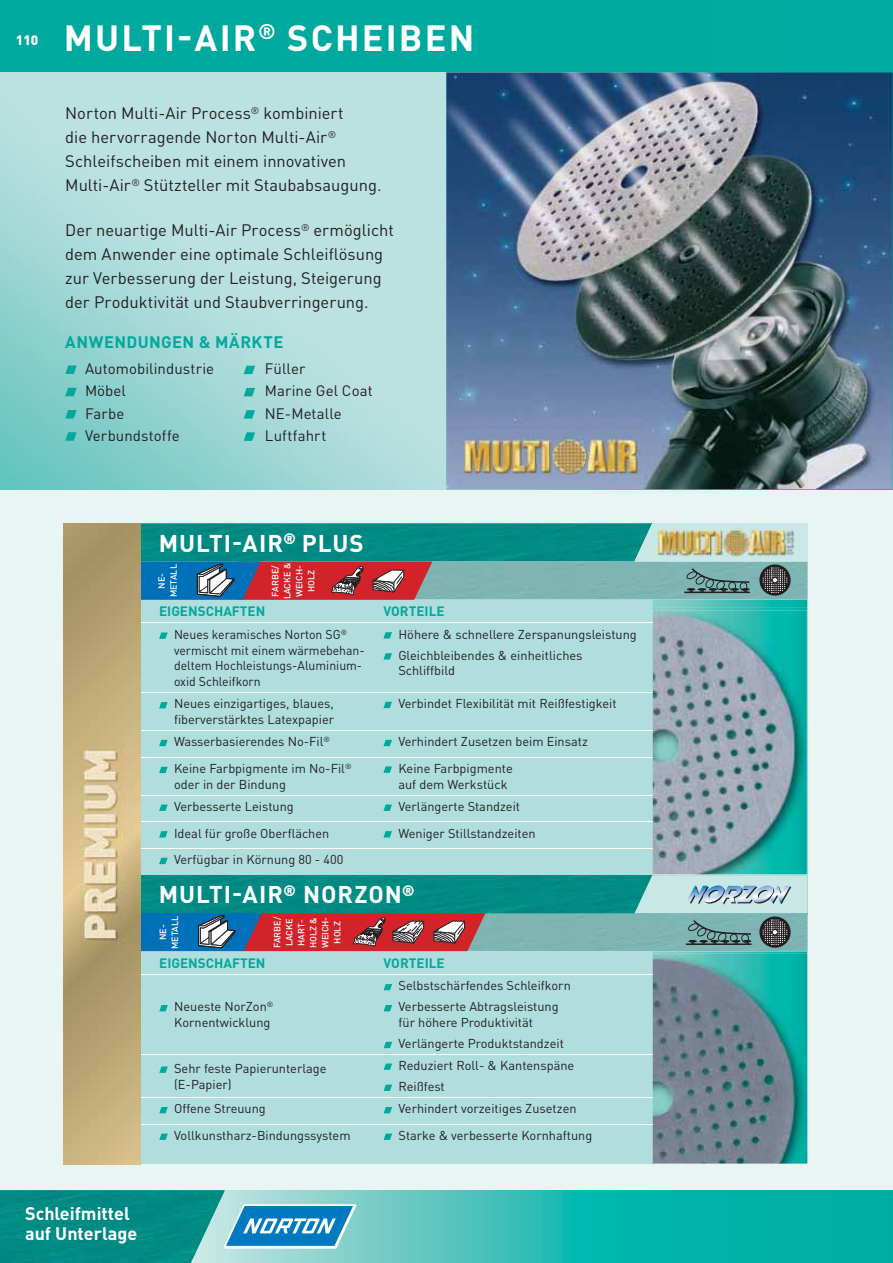
<style>
.page{position:relative;width:893px;height:1263px;background:#e8f5f3}
.page>*{position:absolute;margin:0;border:0;box-sizing:border-box;transform-origin:0 0}
.t1{font:700 36px "DIN Pro";letter-spacing:.06em;color:#fff}
.t2{font:700 24px "DIN Pro";letter-spacing:.035em;color:#fff}
.t3{font:700 18px/20.2px "DIN Pro";color:#fff}
.t4{font:16.5px/24px "DIN Pro";color:#231f20}
.t5{font:700 16.5px "DIN Pro";letter-spacing:.025em;color:#00a99d}
.t6{font:15px/22.2px "DIN Pro";letter-spacing:.005em;color:#231f20}
.t7{font:700 13.5px "DIN Pro";color:#00a99d}
.t8{font:900 13.5px "DIN Pro";color:#fff}
.t9{font:12.75px/15.8px "DIN Pro";color:#231f20}
.t10{font:12.75px/15.8px "DIN Pro";color:#231f20;scale:.96 1}
.t11{font:500 9px/12px "DIN Pro";color:#fff;text-align:center}
</style>
<div class="page">
<svg style="left:356px;top:1190px;width:536px;height:73px;background:#1fb8b1"></svg>
<hr style="left:892px;top:1190px;width:1px;height:73px;background:#00ada3">
<div style="left:0;top:0;width:893px;height:72px;background:#00a99d"></div>
<svg style="left:0;top:1190px;width:356px;height:73px;background:#33a0a5"></svg>
<hr style="left:892px;top:0;width:1px;height:73px;background:#00ada3">
<img style="left:0;top:73px;width:446px;height:416px">
<img style="left:446px;top:73px;width:447px;height:416px">
<svg style="left:65px;top:366px;width:12px;height:8px"></svg>
<svg style="left:65px;top:388px;width:12px;height:8px"></svg>
<svg style="left:65px;top:410px;width:12px;height:9px"></svg>
<svg style="left:65px;top:432px;width:12px;height:9px"></svg>
<img style="left:140px;top:523px;width:494px;height:77px">
<div style="left:140px;top:600px;width:494px;height:275px;background:#afdedc"></div>
<hr style="left:140px;top:622px;width:514px;height:1px;background:#fff">
<hr style="left:140px;top:692px;width:514px;height:1px;background:#fff">
<hr style="left:140px;top:730px;width:514px;height:1px;background:#fff">
<hr style="left:140px;top:757px;width:514px;height:1px;background:#fff">
<hr style="left:140px;top:795px;width:514px;height:1px;background:#fff">
<hr style="left:140px;top:821px;width:514px;height:1px;background:#fff">
<hr style="left:140px;top:848px;width:514px;height:1px;background:#fff">
<svg style="left:159px;top:632px;width:9px;height:7px"></svg>
<svg style="left:383px;top:632px;width:9px;height:7px"></svg>
<svg style="left:383px;top:653px;width:9px;height:7px"></svg>
<svg style="left:159px;top:702px;width:9px;height:6px"></svg>
<svg style="left:383px;top:702px;width:9px;height:6px"></svg>
<svg style="left:159px;top:740px;width:9px;height:6px"></svg>
<svg style="left:383px;top:740px;width:9px;height:6px"></svg>
<svg style="left:159px;top:767px;width:9px;height:6px"></svg>
<svg style="left:383px;top:766px;width:9px;height:7px"></svg>
<svg style="left:159px;top:805px;width:9px;height:6px"></svg>
<svg style="left:383px;top:805px;width:9px;height:6px"></svg>
<svg style="left:159px;top:831px;width:9px;height:7px"></svg>
<svg style="left:383px;top:831px;width:9px;height:7px"></svg>
<svg style="left:159px;top:858px;width:9px;height:6px"></svg>
<img style="left:140px;top:875px;width:494px;height:76px">
<svg style="left:140px;top:561px;width:292px;height:44px;background:#896277"></svg>
<svg style="left:140px;top:913px;width:345px;height:38px;background:#8d4e63"></svg>
<svg style="left:244px;top:366px;width:11px;height:8px"></svg>
<svg style="left:244px;top:388px;width:11px;height:8px"></svg>
<svg style="left:244px;top:410px;width:11px;height:9px"></svg>
<svg style="left:244px;top:432px;width:11px;height:9px"></svg>
<div style="left:140px;top:951px;width:494px;height:213px;background:#afdedc"></div>
<hr style="left:140px;top:974px;width:514px;height:1px;background:#fff">
<hr style="left:140px;top:1054px;width:514px;height:1px;background:#fff">
<hr style="left:140px;top:1097px;width:514px;height:1px;background:#fff">
<hr style="left:140px;top:1124px;width:514px;height:1px;background:#fff">
<svg style="left:159px;top:1005px;width:9px;height:6px"></svg>
<svg style="left:384px;top:984px;width:8px;height:6px"></svg>
<svg style="left:384px;top:1005px;width:8px;height:6px"></svg>
<svg style="left:384px;top:1042px;width:8px;height:6px"></svg>
<svg style="left:159px;top:1067px;width:9px;height:6px"></svg>
<svg style="left:384px;top:1064px;width:8px;height:6px"></svg>
<svg style="left:384px;top:1085px;width:8px;height:6px"></svg>
<svg style="left:159px;top:1107px;width:9px;height:6px"></svg>
<svg style="left:384px;top:1107px;width:8px;height:6px"></svg>
<svg style="left:159px;top:1134px;width:9px;height:6px"></svg>
<svg style="left:384px;top:1134px;width:8px;height:6px"></svg>
<img style="left:463px;top:430px;width:182px;height:44px">
<img style="left:64px;top:523px;width:76px;height:641px">
<svg style="left:634px;top:523px;width:174px;height:641px;background:#74a5ab"></svg>
<img style="left:648px;top:523px;width:158px;height:39px">
<p class="t8" style="left:16px;top:32px;width:24px">110</p>
<h1 class="t1" style="left:64px;top:25px;width:412px">MULTI-AIR<sup>®</sup> SCHEIBEN</h1>
<p class="t4" style="left:65px;top:103px;width:318px">Norton Multi-Air Process<sup>®</sup> kombiniert<br>die hervorragende Norton Multi-Air<sup>® </sup>Schleifscheiben mit einem innovativen Multi-Air<sup>®</sup> Stützteller mit Staubabsaugung.</p>
<p class="t4" style="left:65px;top:220px;width:330px">Der neuartige Multi-Air Process<sup>®</sup> ermöglicht dem Anwender eine optimale Schleiflösung zur Verbesserung der Leistung, Steigerung der Produktivität und Staubverringerung.</p>
<p class="t5" style="left:65px;top:336px;width:220px">ANWENDUNGEN &amp; MÄRKTE</p>
<p class="t6" style="left:85px;top:359px;width:131px">Automobilindustrie<br>Möbel<br>Farbe<br>Verbundstoffe</p>
<p class="t6" style="left:265px;top:359px;width:109px">Füller<br>Marine Gel Coat<br>NE-Metalle<br>Luftfahrt</p>
<h2 class="t2" style="left:159px;top:534px;width:206px">MULTI-AIR<sup>®</sup> PLUS</h2>
<p class="t11" style="left:270px;top:599px;width:38px;rotate:-90deg">FARBE/<br>LACKE &amp;<br>WEICH-<br>HOLZ</p>
<p class="t11" style="left:157px;top:597px;width:35px;rotate:-90deg">NE-<br>METALL</p>
<p class="t7" style="left:159px;top:607px;width:108px">EIGENSCHAFTEN</p>
<p class="t7" style="left:383px;top:607px;width:63px">VORTEILE</p>
<p class="t10" style="left:174px;top:628px;width:200px">Neues keramisches Norton SG<sup>® </sup>vermischt mit einem wärmebehan&shy;deltem Hochleistungs-Aluminium&shy;oxid Schleifkorn</p>
<p class="t9" style="left:398px;top:625px;width:240px;line-height:21px">Höhere &amp; schnellere Zerspanungsleistung<br>Gleichbleibendes &amp; einheitliches</p>
<p class="t9" style="left:398px;top:664px;width:58px">Schliffbild</p>
<p class="t9" style="left:174px;top:697px;width:162px">Neues einzigartiges, blaues, fiberverstärktes Latexpapier</p>
<p class="t9" style="left:398px;top:697px;width:220px">Verbindet Flexibilität mit Reißfestigkeit</p>
<p class="t9" style="left:174px;top:735px;width:158px">Wasserbasierendes No-Fil<sup>®</sup></p>
<p class="t9" style="left:398px;top:735px;width:191px">Verhindert Zusetzen beim Einsatz</p>
<p class="t9" style="left:174px;top:762px;width:179px">Keine Farbpigmente im No-Fil<sup>® </sup>oder in der Bindung</p>
<p class="t9" style="left:398px;top:762px;width:116px">Keine Farbpigmente auf dem Werkstück</p>
<p class="t9" style="left:174px;top:800px;width:121px">Verbesserte Leistung</p>
<p class="t9" style="left:398px;top:800px;width:123px">Verlängerte Standzeit</p>
<p class="t9" style="left:174px;top:827px;width:157px">Ideal für große Oberflächen</p>
<p class="t9" style="left:398px;top:827px;width:139px">Weniger Stillstandzeiten</p>
<p class="t9" style="left:174px;top:853px;width:171px">Verfügbar in Körnung 80 - 400</p>
<h2 class="t2" style="left:159px;top:886px;width:257px">MULTI-AIR<sup>®</sup> NORZON<sup>®</sup></h2>
<p class="t11" style="left:158px;top:949px;width:35px;rotate:-90deg">NE-<br>METALL</p>
<p class="t11" style="left:272px;top:948px;width:33px;rotate:-90deg">FARBE/<br>LACKE<br>HART-<br>HOLZ &amp;<br>WEICH-<br>HOLZ</p>
<p class="t7" style="left:159px;top:958px;width:108px">EIGENSCHAFTEN</p>
<p class="t7" style="left:384px;top:958px;width:63px">VORTEILE</p>
<p class="t9" style="left:174px;top:1000px;width:101px">Neueste NorZon<sup>®<br></sup>Kornentwicklung</p>
<p class="t9" style="left:398px;top:977px;width:174px;line-height:21px">Selbstschärfendes Schleifkorn<br>Verbesserte Abtragsleistung</p>
<p class="t9" style="left:398px;top:1014px;width:167px;line-height:21px">für höhere Produktivität<br>Verlängerte Produktstandzeit</p>
<h3 class="t3" style="left:25px;top:1205px;width:114px">Schleifmittel auf Unterlage</h3>
<p class="t9" style="left:174px;top:1062px;width:154px">Sehr feste Papierunterlage (E-Papier)</p>
<p class="t9" style="left:398px;top:1056px;width:177px;line-height:21px">Reduziert Roll- &amp; Kantenspäne<br>Reißfest</p>
<p class="t9" style="left:174px;top:1102px;width:93px">Offene Streuung</p>
<p class="t9" style="left:398px;top:1102px;width:180px">Verhindert vorzeitiges Zusetzen</p>
<p class="t9" style="left:174px;top:1129px;width:178px">Vollkunstharz-Bindungssystem</p>
<p class="t9" style="left:398px;top:1129px;width:195px">Starke &amp; verbesserte Kornhaftung</p>
</div>
